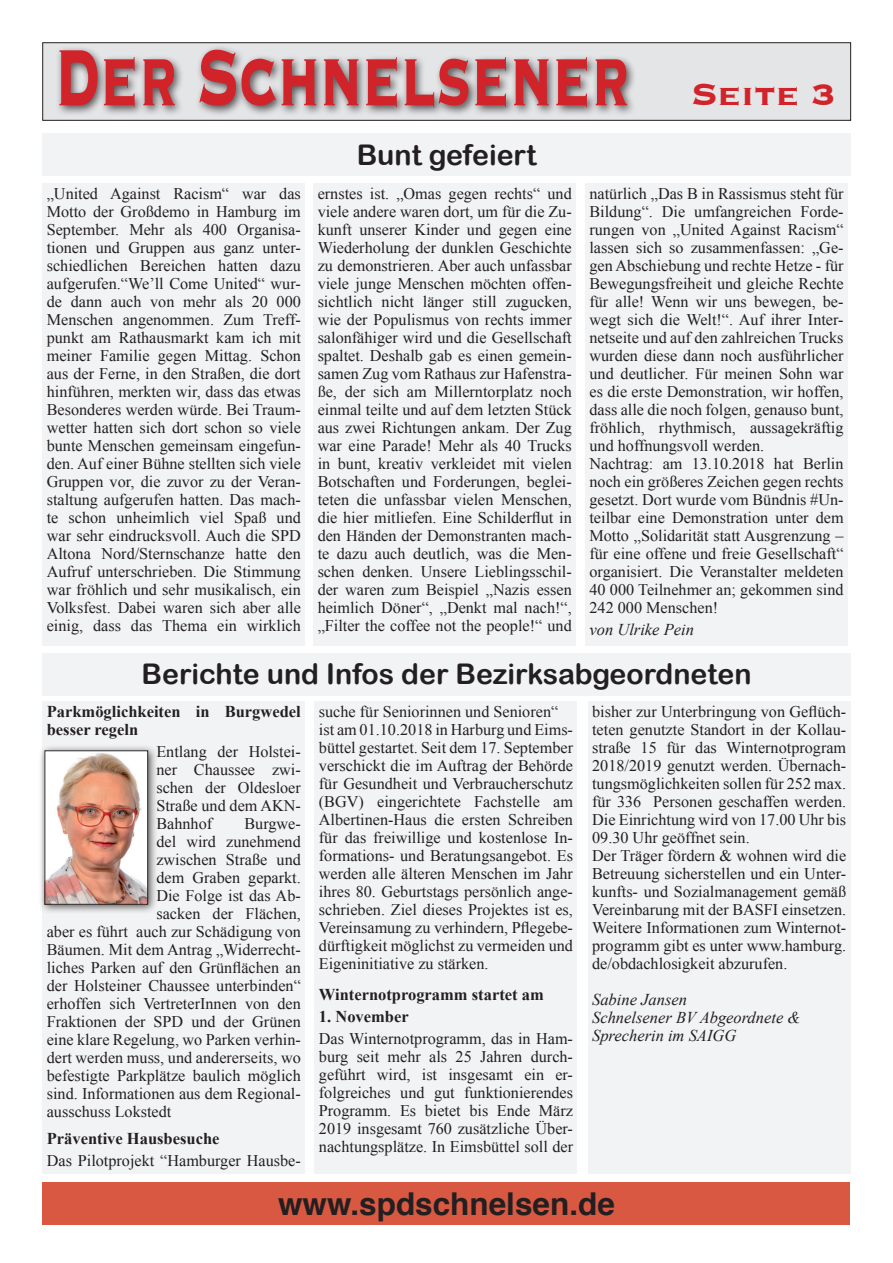
<style>
.page{position:relative;width:893px;height:1263px;background:#fff}
.page>*{position:absolute;margin:0;border:0;box-sizing:border-box;transform-origin:0 0}
.t1{font:700 104.55px "Copperplate";color:#d1232a;scale:.61 1}
.t2{font:700 39px "Copperplate";color:#d1232a}
.t3{font:700 31.5px "Helvetica";color:#231f20}
.t4{font:28.5px "Arial Rounded MT Bold";color:#231f20}
.t5{font:700 16.5px/18px "Times New Roman";color:#231f20}
.t6{font:italic 16.5px/18px "Times New Roman";color:#231f20}
.t7{font:16.2px/18px "Times New Roman";color:#231f20;text-align:justify}
</style>
<div class="page">
<div style="left:43px;top:702px;width:262px;height:472px;background:#f2f3f4"></div>
<div style="left:43px;top:133px;width:808px;height:42px;background:#f2f3f4"></div>
<div style="left:43px;top:653px;width:808px;height:42px;background:#f2f3f4"></div>
<div style="left:43px;top:184px;width:262px;height:462px;background:#f2f3f4"></div>
<div style="left:313px;top:184px;width:263px;height:462px;background:#f2f3f4"></div>
<div style="left:585px;top:184px;width:263px;height:462px;background:#f2f3f4"></div>
<div style="left:43px;top:1182px;width:807px;height:43px;background:#d95842"></div>
<div style="left:38px;top:744px;width:120px;height:170px;background:#231f20;opacity:.75"></div>
<img style="left:47px;top:752px;width:99px;height:150px">
<div style="left:45px;top:750px;width:103px;height:154px;border:1px solid #231f20"></div>
<div style="left:43px;top:43px;width:808px;height:77px;background:#e4e5e7"></div>
<div style="left:55px;top:44px;width:582px;height:74px;background:#231f20;opacity:.75"></div>
<div style="left:315px;top:702px;width:262px;height:472px;background:#f2f3f4"></div>
<div style="left:588px;top:702px;width:262px;height:472px;background:#f2f3f4"></div>
<h1 class="t1" style="left:54px;top:8px;width:945px">Der Schnelsener</h1>
<h3 class="t4" style="left:357px;top:138px;width:181px">Bunt gefeiert</h3>
<h2 class="t2" style="left:691px;top:68px;width:146px">Seite 3</h2>
<p class="t7" style="left:47px;top:184px;width:256px">„United Against Racism“ war das Motto der Großdemo in Hamburg im September. Mehr als 400 Organisa&shy;tionen und Gruppen aus ganz unter&shy;schiedlichen Bereichen hatten dazu aufgerufen.“We’ll Come United“ wur&shy;de dann auch von mehr als 20 000<br>Menschen angenommen. Zum Treff&shy;punkt am Rathausmarkt kam ich mit meiner Familie gegen Mittag. Schon aus der Ferne, in den Straßen, die dort hinführen, merkten wir, dass das etwas Besonderes werden würde. Bei Traum&shy;wetter hatten sich dort schon so viele bunte Menschen gemeinsam eingefun&shy;den. Auf einer Bühne stellten sich viele Gruppen vor, die zuvor zu der Veran&shy;staltung aufgerufen hatten. Das mach&shy;te schon unheimlich viel Spaß und war sehr eindrucksvoll. Auch die SPD Altona Nord/Sternschanze hatte den Aufruf unterschrieben. Die Stimmung war fröhlich und sehr musikalisch, ein Volksfest. Dabei waren sich aber alle einig, dass das Thema ein wirklich</p>
<p class="t7" style="left:318px;top:184px;width:256px">ernstes ist. „Omas gegen rechts“ und viele andere waren dort, um für die Zu&shy;kunft unserer Kinder und gegen eine Wiederholung der dunklen Geschichte zu demonstrieren. Aber auch unfassbar viele junge Menschen möchten offen&shy;sichtlich nicht länger still zugucken, wie der Populismus von rechts immer salonfähiger wird und die Gesellschaft spaltet. Deshalb gab es einen gemein&shy;samen Zug vom Rathaus zur Hafenstra&shy;ße, der sich am Millerntorplatz noch einmal teilte und auf dem letzten Stück aus zwei Richtungen ankam. Der Zug war eine Parade! Mehr als 40 Trucks in bunt, kreativ verkleidet mit vielen Botschaften und Forderungen, beglei&shy;teten die unfassbar vielen Menschen, die hier mitliefen. Eine Schilderflut in den Händen der Demonstranten mach&shy;te dazu auch deutlich, was die Men&shy;schen denken. Unsere Lieblingsschil&shy;der waren zum Beispiel „Nazis essen heimlich Döner“, „Denkt mal nach!“, „Filter the coffee not the people!“ und</p>
<p class="t7" style="left:589px;top:184px;width:256px;text-align:left">natürlich „Das B in Rassismus steht für Bildung“. Die umfangreichen Forde&shy;rungen von „United Against Racism“ lassen sich so zusammenfassen: „Ge&shy;gen Abschiebung und rechte Hetze - für Bewegungsfreiheit und gleiche Rechte für alle! Wenn wir uns bewegen, be&shy;wegt sich die Welt!“. Auf ihrer Inter&shy;netseite und auf den zahlreichen Trucks wurden diese dann noch ausführlicher und deutlicher. Für meinen Sohn war es die erste Demonstration, wir hoffen, dass alle die noch folgen, genauso bunt, fröhlich, rhythmisch, aussagekräftig und hoffnungsvoll werden.<br>Nachtrag: am 13.10.2018 hat Berlin noch ein größeres Zeichen gegen rechts gesetzt. Dort wurde vom Bündnis #Un&shy;teilbar eine Demonstration unter dem Motto „Solidarität statt Ausgrenzung – für eine offene und freie Gesellschaft“ organisiert. Die Veranstalter meldeten 40 000 Teilnehmer an; gekommen sind 242 000 Menschen!</p>
<p class="t6" style="left:589px;top:620px;width:106px">von Ulrike Pein</p>
<h3 class="t4" style="left:142px;top:657px;width:612px">Berichte und Infos der Bezirksabgeordneten</h3>
<p class="t5" style="left:47px;top:702px;width:256px">Parkmöglichkeiten in Burgwedel besser regeln</p>
<p class="t7" style="left:156px;top:743px;width:146px">Entlang der Holstei&shy;ner Chaussee zwi&shy;schen der Oldesloer Straße und dem AKN-Bahnhof</p>
<p class="t7" style="left:244px;top:815px;width:58px">Burgwe-</p>
<p class="t7" style="left:156px;top:833px;width:146px">del wird zunehmend</p>
<p class="t7" style="left:156px;top:851px;width:146px">zwischen Straße und</p>
<p class="t7" style="left:156px;top:869px;width:146px">dem Graben geparkt.</p>
<p class="t7" style="left:156px;top:887px;width:146px">Die Folge ist das Ab-</p>
<p class="t7" style="left:156px;top:905px;width:146px">sacken der Flächen,</p>
<p class="t7" style="left:47px;top:923px;width:256px">aber es führt auch zur Schädigung von</p>
<p class="t7" style="left:47px;top:941px;width:256px">Bäumen. Mit dem Antrag „Widerrecht-</p>
<p class="t7" style="left:47px;top:959px;width:256px">liches Parken auf den Grünflächen an</p>
<p class="t7" style="left:47px;top:977px;width:256px">der Holsteiner Chaussee unterbinden“</p>
<p class="t7" style="left:47px;top:995px;width:256px">erhoffen sich VertreterInnen von den</p>
<p class="t7" style="left:47px;top:1013px;width:256px">Fraktionen der SPD und der Grünen</p>
<p class="t7" style="left:47px;top:1031px;width:256px">eine klare Regelung, wo Parken verhin-</p>
<p class="t7" style="left:47px;top:1049px;width:256px">dert werden muss, und andererseits, wo</p>
<p class="t7" style="left:47px;top:1067px;width:256px">befestigte Parkplätze baulich möglich</p>
<p class="t7" style="left:47px;top:1085px;width:256px">sind. Informationen aus dem Regional-</p>
<p class="t7" style="left:47px;top:1103px;width:126px">ausschuss Lokstedt</p>
<p class="t5" style="left:47px;top:1129px;width:174px">Präventive Hausbesuche</p>
<p class="t7" style="left:47px;top:1151px;width:256px">Das Pilotprojekt “Hamburger Hausbe-</p>
<p class="t7" style="left:319px;top:702px;width:256px;text-align:left">suche für Seniorinnen und Senioren“ ist am 01.10.2018 in Harburg und Eims&shy;büttel gestartet. Seit dem 17. September verschickt die im Auftrag der Behörde für Gesundheit und Verbraucherschutz (BGV) eingerichtete Fachstelle am Albertinen-Haus die ersten Schreiben für das freiwillige und kostenlose In&shy;formations- und Beratungsangebot. Es werden alle älteren Menschen im Jahr ihres 80. Geburtstags persönlich ange&shy;schrieben. Ziel dieses Projektes ist es, Vereinsamung zu verhindern, Pflegebe&shy;dürftigkeit möglichst zu vermeiden und Eigeninitiative zu stärken.</p>
<p class="t5" style="left:319px;top:985px;width:226px">Winternotprogramm startet am</p>
<p class="t5" style="left:319px;top:1007px;width:91px">1. November</p>
<p class="t7" style="left:319px;top:1029px;width:256px">Das Winternotprogramm, das in Ham&shy;burg seit mehr als 25 Jahren durch&shy;geführt wird, ist insgesamt ein er&shy;folgreiches und gut funktionierendes Programm. Es bietet bis Ende März 2019 insgesamt 760 zusätzliche Über&shy;nachtungsplätze. In Eimsbüttel soll der</p>
<p class="t7" style="left:592px;top:702px;width:256px;text-align:left">bisher zur Unterbringung von Geflüch&shy;teten genutzte Standort in der Kollau&shy;straße 15 für das Winternotprogram 2018/2019 genutzt werden. Übernach&shy;tungsmöglichkeiten sollen für 252 max. für 336 Personen geschaffen werden.<br>Die Einrichtung wird von 17.00 Uhr bis 09.30 Uhr geöffnet sein.<br>Der Träger fördern &amp; wohnen wird die Betreuung sicherstellen und ein Unter&shy;kunfts- und Sozialmanagement gemäß Vereinbarung mit der BASFI einsetzen.<br>Weitere Informationen zum Winternot&shy;programm gibt es unter www.hamburg. de/obdachlosigkeit abzurufen.</p>
<p class="t6" style="left:592px;top:990px;width:210px">Sabine Jansen<br>Schnelsener BV Abgeordnete &amp;<br>Sprecherin im SAIGG</p>
<h3 class="t3" style="left:278px;top:1178px;width:338px">www.spdschnelsen.de</h3>
</div>
